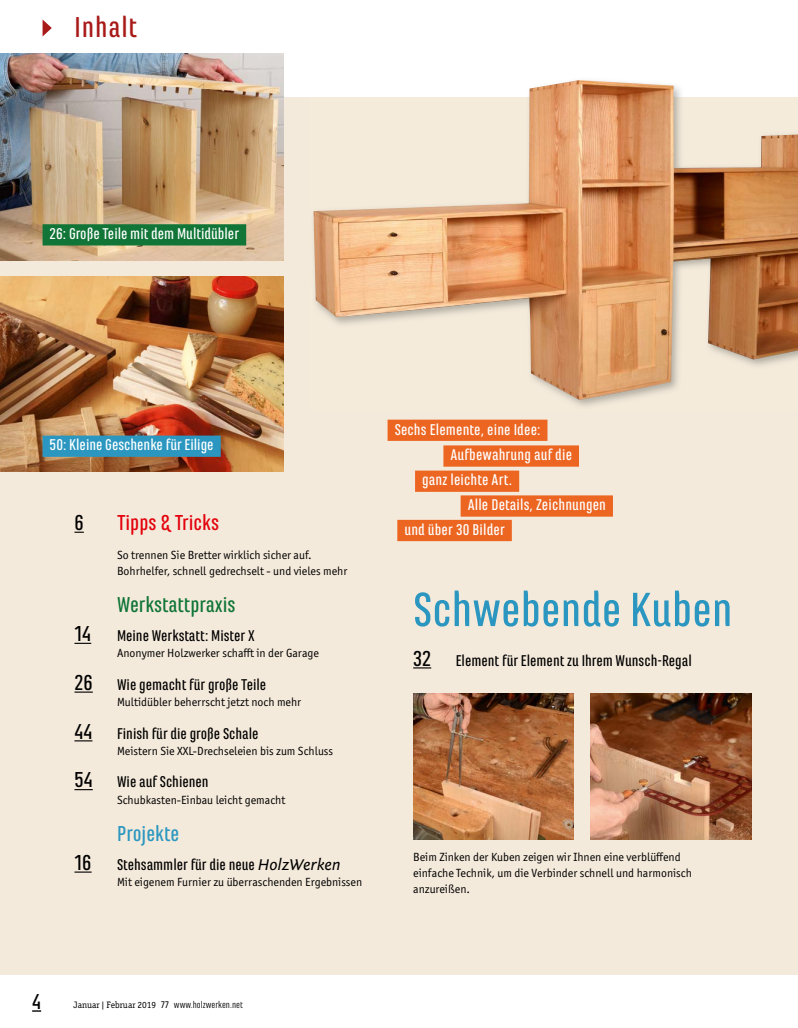
<style>
.page{position:relative;width:798px;height:1028px;background:#fff}
.page>*{position:absolute;margin:0;border:0;box-sizing:border-box;transform-origin:0 0}
.t1{font:500 50px "Marianina FY";color:#2b97c0}
.t2{font:500 30px "Marianina FY";letter-spacing:.03em;color:#a81a18}
.t3{font:500 22.5px "Marianina FY";color:#107537}
.t4{font:500 22.5px "Marianina FY";color:#000}
.t5{font:500 22.5px "Marianina FY";color:#e3000b}
.t6{font:500 22.5px "Marianina FY";color:#2b97c0}
.t7{font:500 16.25px "Marianina FY";color:#000}
.t8{font:500 16.25px/25.1px "Marianina FY";letter-spacing:.01em;color:#fff}
.t9{font:11.88px/16.2px "Officina Sans ITC Pro";color:#000}
.t10{font:9.38px "Officina Serif ITC Pro";color:#000}
.s1{font-size:22.5px}
.s2{font-family:"Fontin Sans";font-weight:400;font-style:italic}
.s3{font-family:"Marianina FY";font-weight:500;font-size:10px}
.s4{font-family:"Marianina FY";font-size:10px}
</style>
<div class="page">
<svg style="left:43px;top:20px;width:9px;height:16px"></svg>
<div style="left:0;top:98px;width:797px;height:877px;background:#f4eadb"></div>
<svg style="left:413px;top:667px;width:18px;height:1px"></svg>
<svg style="left:74px;top:531px;width:10px;height:2px"></svg>
<svg style="left:74px;top:643px;width:17px;height:1px"></svg>
<svg style="left:74px;top:691px;width:19px;height:1px"></svg>
<svg style="left:74px;top:740px;width:18px;height:1px"></svg>
<svg style="left:74px;top:789px;width:19px;height:1px"></svg>
<svg style="left:74px;top:871px;width:18px;height:1px"></svg>
<img style="left:313px;top:80px;width:484px;height:320px">
<img style="left:0;top:53px;width:283px;height:207px">
<img style="left:0;top:276px;width:283px;height:195px">
<div style="left:43px;top:224px;width:203px;height:21px;background:#107537"></div>
<div style="left:43px;top:435px;width:178px;height:22px;background:#2b97c0"></div>
<img style="left:413px;top:693px;width:160px;height:146px">
<img style="left:590px;top:693px;width:160px;height:146px">
<div style="left:443px;top:445px;width:135px;height:21px;background:#ec6622"></div>
<div style="left:415px;top:470px;width:104px;height:22px;background:#ec6622"></div>
<div style="left:460px;top:495px;width:152px;height:21px;background:#ec6622"></div>
<div style="left:397px;top:520px;width:114px;height:21px;background:#ec6622"></div>
<div style="left:387px;top:419px;width:160px;height:22px;background:#ec6622"></div>
<h2 class="t2" style="left:74px;top:11px;width:64px">Inhalt</h2>
<h3 class="t8" style="left:50px;top:221px;width:191px">26: Große Teile mit dem Multidübler</h3>
<h3 class="t8" style="left:50px;top:432px;width:165px">50: Kleine Geschenke für Eilige</h3>
<h3 class="t4" style="left:74px;top:510px;width:11px">6</h3>
<h3 class="t5" style="left:117px;top:510px;width:103px">Tipps &amp; Tricks</h3>
<p class="t9" style="left:117px;top:546px;width:232px">So trennen Sie Bretter wirklich sicher auf.<br>Bohrhelfer, schnell gedrechselt - und vieles mehr</p>
<h3 class="t3" style="left:117px;top:592px;width:120px">Werkstattpraxis</h3>
<h3 class="t4" style="left:74px;top:621px;width:18px">14</h3>
<h3 class="t7" style="left:117px;top:627px;width:139px">Meine Werkstatt: Mister X</h3>
<p class="t9" style="left:117px;top:645px;width:203px">Anonymer Holzwerker schafft in der Garage</p>
<h3 class="t4" style="left:74px;top:670px;width:20px">26</h3>
<h3 class="t7" style="left:117px;top:675px;width:151px">Wie gemacht für große Teile</h3>
<p class="t9" style="left:117px;top:694px;width:186px">Multidübler beherrscht jetzt noch mehr</p>
<h3 class="t4" style="left:74px;top:719px;width:19px">44</h3>
<h3 class="t7" style="left:117px;top:724px;width:143px">Finish für die große Schale</h3>
<p class="t9" style="left:117px;top:742px;width:217px">Meistern Sie XXL-Drechseleien bis zum Schluss</p>
<h3 class="t4" style="left:74px;top:767px;width:20px">54</h3>
<h3 class="t7" style="left:117px;top:773px;width:93px">Wie auf Schienen</h3>
<p class="t9" style="left:117px;top:791px;width:170px">Schubkasten-Einbau leicht gemacht</p>
<h3 class="t6" style="left:117px;top:821px;width:64px">Projekte</h3>
<h3 class="t7" style="left:74px;top:855px;width:267px"><span class="s1">16</span> Stehsammler für die neue <span class="s2">HolzWerken</span></h3>
<p class="t9" style="left:117px;top:874px;width:247px">Mit eigenem Furnier zu überraschenden Ergebnissen</p>
<h3 class="t8" style="left:394px;top:416px;width:147px">Sechs Elemente, eine Idee:</h3>
<h3 class="t8" style="left:422px;top:442px;width:151px;text-indent:28px">Aufbewahrung auf die ganz leichte Art.</h3>
<h3 class="t8" style="left:404px;top:492px;width:203px;line-height:24.5px;text-indent:63px">Alle Details, Zeichnungen und über 30 Bilder</h3>
<h1 class="t1" style="left:413px;top:582px;width:321px">Schwebende Kuben</h1>
<h3 class="t4" style="left:413px;top:646px;width:20px">32</h3>
<h3 class="t7" style="left:455px;top:651px;width:237px">Element für Element zu Ihrem Wunsch-Regal</h3>
<p class="t9" style="left:413px;top:848px;width:280px">Beim Zinken der Kuben zeigen wir Ihnen eine verblüffend einfache Technik, um die Verbinder schnell und harmonisch anzureißen.</p>
<h3 class="t4" style="left:32px;top:988px;width:10px">4</h3>
<p class="t10" style="left:74px;top:999px;width:171px">Januar | Februar 2019 <span class="s3">77</span> <span class="s4">www.holzwerken.net</span></p>
</div>
